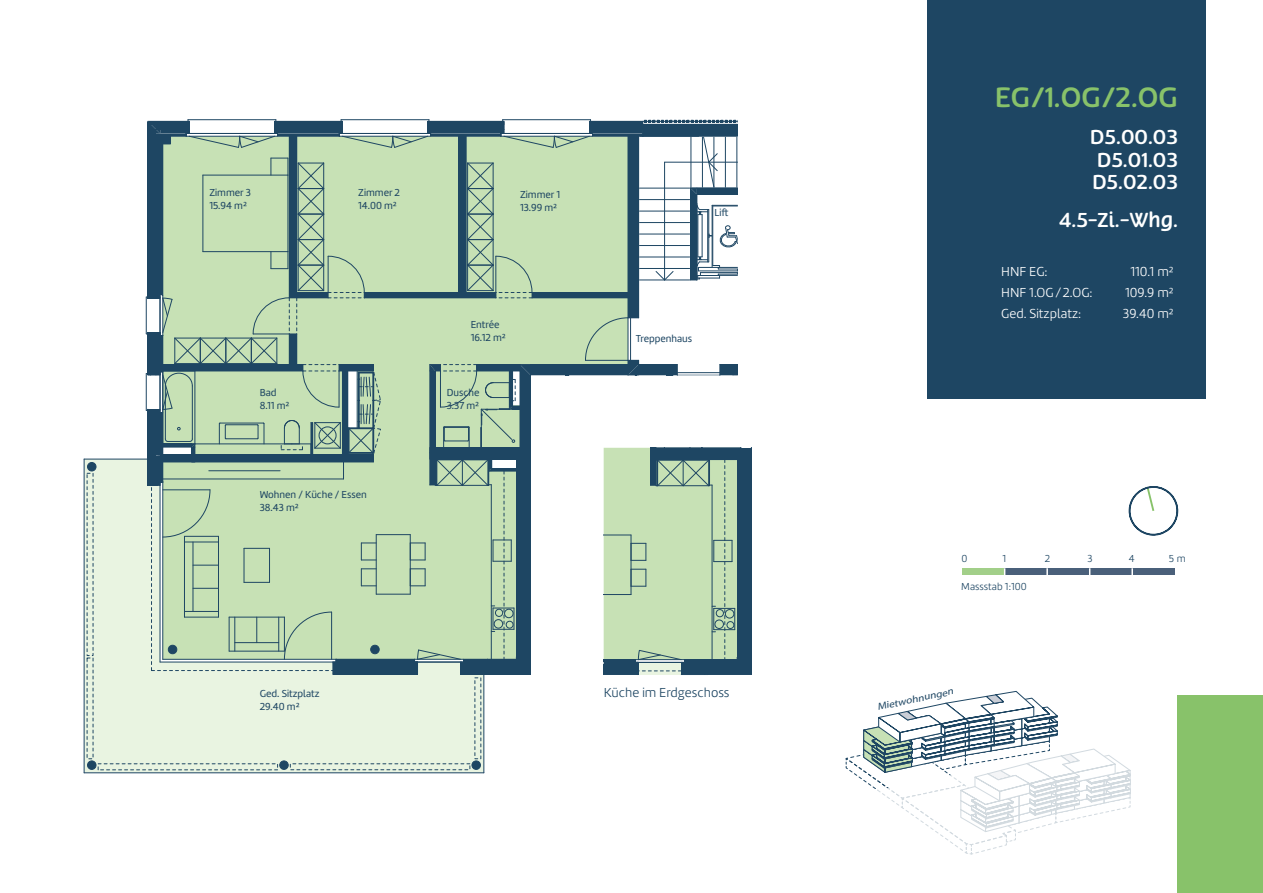
<style>
.page{position:relative;width:1263px;height:893px;background:#fff}
.page>*{position:absolute;margin:0;border:0;box-sizing:border-box;transform-origin:0 0}
.t1{font:500 27px "Terfens";color:#88c26a}
.t2{font:500 19.5px/22.5px "Terfens";color:#fff;text-align:justify}
.t3{font:300 13.5px "Marine";color:#fff}
.t4{font:300 13.5px "Marine";color:#1e4663}
.t5{font:10.5px/12.6px "Marine";color:#1e4663}
.t6{font:300 10.5px "Marine";color:#1e4663}
.t7{font:italic 9.9px "Myriad Pro";color:#1e4663;scale:1.11 1}
</style>
<div class="page">
<div style="left:927px;top:0;width:279px;height:398px;background:#1e4663"></div>
<div style="left:1178px;top:695px;width:85px;height:198px;background:#88c26a"></div>
<svg style="left:1128px;top:486px;width:50px;height:50px"></svg>
<div style="left:962px;top:568px;width:43px;height:7px;background:#a2cf89"></div>
<div style="left:1005px;top:568px;width:42px;height:7px;background:#4a607a"></div>
<div style="left:1047px;top:568px;width:43px;height:7px;background:#4a607a"></div>
<div style="left:1090px;top:568px;width:42px;height:7px;background:#4a607a"></div>
<div style="left:1132px;top:568px;width:43px;height:7px;background:#4a607a"></div>
<svg style="left:1046px;top:568px;width:2px;height:7px"></svg>
<svg style="left:1131px;top:568px;width:2px;height:7px"></svg>
<svg style="left:845px;top:691px;width:286px;height:164px"></svg>
<div style="left:85px;top:460px;width:399px;height:312px;background:#e9f4e1"></div>
<hr style="left:503px;top:119px;width:87px;height:1px;background:#1e4663">
<hr style="left:341px;top:119px;width:88px;height:1px;background:#1e4663">
<hr style="left:188px;top:119px;width:88px;height:1px;background:#1e4663">
<div style="left:472px;top:761px;width:8px;height:8px;background:#1e4663;border-radius:50%"></div>
<div style="left:472px;top:761px;width:9px;height:9px;border:1px solid #1e4663;border-radius:50%"></div>
<div style="left:88px;top:761px;width:8px;height:8px;background:#1e4663;border-radius:50%"></div>
<div style="left:87px;top:761px;width:9px;height:9px;border:1px solid #1e4663;border-radius:50%"></div>
<div style="left:88px;top:462px;width:8px;height:9px;background:#1e4663;border-radius:50%"></div>
<div style="left:87px;top:462px;width:9px;height:9px;border:1px solid #1e4663;border-radius:50%"></div>
<div style="left:674px;top:761px;width:9px;height:9px;border:1px solid #1e4663;border-radius:50%"></div>
<div style="left:280px;top:761px;width:8px;height:8px;background:#1e4663;border-radius:50%"></div>
<div style="left:279px;top:761px;width:9px;height:9px;border:1px solid #1e4663;border-radius:50%"></div>
<hr style="left:84px;top:459px;width:1px;height:314px;background:#1e4663">
<hr style="left:84px;top:459px;width:64px;height:1px;background:#1e4663">
<hr style="left:84px;top:772px;width:400px;height:1px;background:#1e4663">
<hr style="left:484px;top:674px;width:1px;height:99px;background:#1e4663">
<svg style="left:98px;top:770px;width:180px;height:1px"></svg>
<svg style="left:146px;top:120px;width:606px;height:555px"></svg>
<p class="t5" style="left:209px;top:187px;width:43px">Zimmer 3<br>15.94 m²</p>
<p class="t5" style="left:358px;top:187px;width:43px">Zimmer 2<br>14.00 m²</p>
<p class="t5" style="left:520px;top:188px;width:42px">Zimmer 1<br>13.99 m²</p>
<p class="t5" style="left:260px;top:386px;width:31px">Bad<br>8.11 m²</p>
<p class="t5" style="left:260px;top:489px;width:109px">Wohnen / Küche / Essen<br>38.43 m²</p>
<p class="t5" style="left:260px;top:687px;width:61px">Ged. Sitzplatz<br>29.40 m²</p>
<p class="t5" style="left:471px;top:318px;width:37px">Entrée<br>16.12 m²</p>
<p class="t5" style="left:447px;top:386px;width:34px">Dusche<br>3.37 m²</p>
<p class="t5" style="left:714px;top:206px;width:16px">Lift</p>
<p class="t5" style="left:636px;top:333px;width:58px">Treppenhaus</p>
<h1 class="t1" style="left:995px;top:80px;width:184px">EG / 1.OG / 2.OG</h1>
<h2 class="t2" style="left:1090px;top:126px;width:89px">D5.00.03<br>D5.01.03<br>D5.02.03</h2>
<h2 class="t2" style="left:1059px;top:209px;width:120px">4.5-Zi.-Whg.</h2>
<p class="t3" style="left:1001px;top:263px;width:48px">HNF EG:</p>
<p class="t3" style="left:1130px;top:263px;width:45px">110.1 m²</p>
<p class="t3" style="left:1001px;top:284px;width:93px">HNF 1.OG/2.OG:</p>
<p class="t3" style="left:1125px;top:284px;width:50px">109.9 m²</p>
<p class="t3" style="left:1001px;top:305px;width:82px">Ged. Sitzplatz:</p>
<p class="t3" style="left:1123px;top:305px;width:52px">39.40 m²</p>
<p class="t6" style="left:961px;top:552px;width:7px">0</p>
<p class="t6" style="left:961px;top:580px;width:67px">Massstab 1:100</p>
<p class="t6" style="left:1002px;top:552px;width:5px">1</p>
<p class="t6" style="left:1045px;top:552px;width:7px">2</p>
<p class="t6" style="left:1087px;top:552px;width:7px">3</p>
<p class="t6" style="left:1129px;top:552px;width:7px">4</p>
<p class="t6" style="left:1169px;top:552px;width:19px">5 m</p>
<p class="t4" style="left:604px;top:684px;width:127px">Küche im Erdgeschoss</p>
<p class="t7" style="left:876px;top:701px;width:71px;rotate:-12deg">Mietwohnungen</p>
</div>
